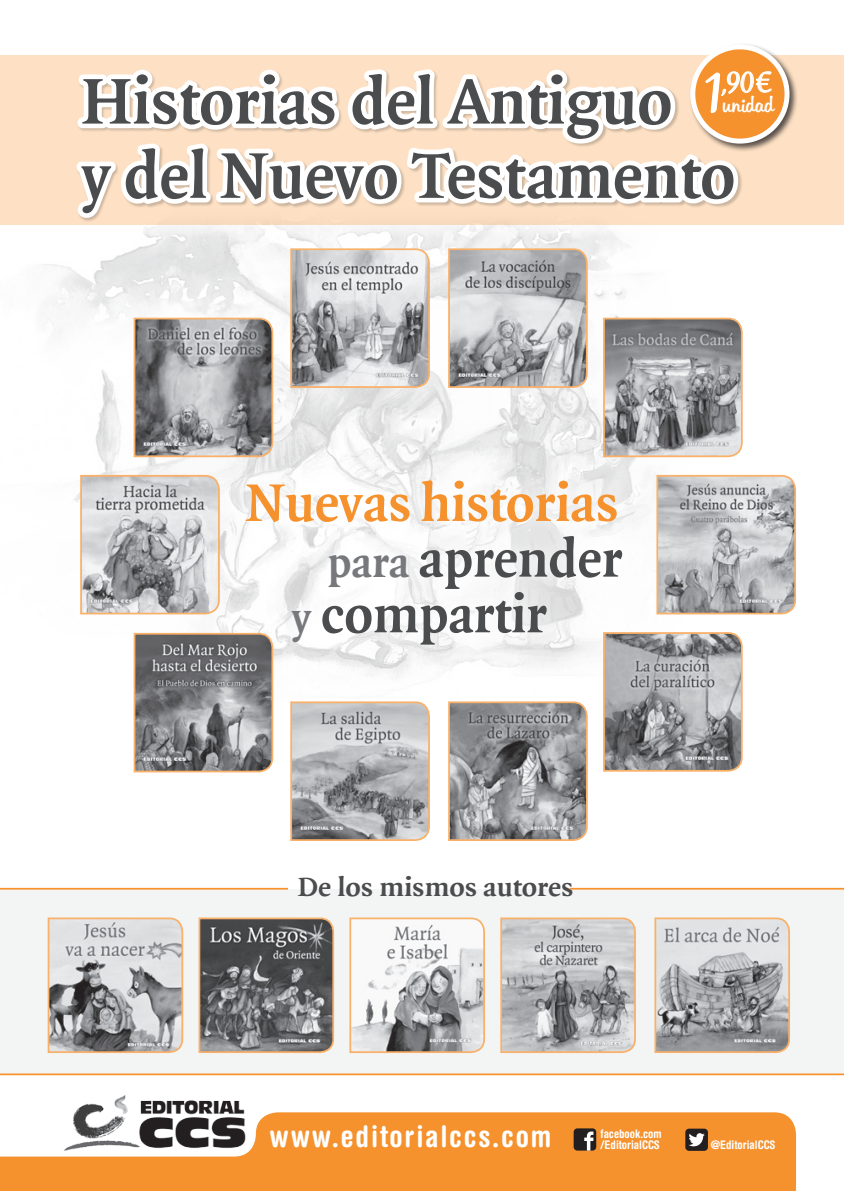
<style>
.page{position:relative;width:844px;height:1191px;background:#fff}
.page>*{position:absolute;margin:0;border:0;box-sizing:border-box;transform-origin:0 0}
.t1{font:700 69.3px/74.2px "Quadraat";color:#4b4c4d}
.t2{font:700 56.7px "Quadraat";color:#4b4c4d}
.t3{font:700 56.7px "Quadraat";color:#f5922e}
.t4{font:700 33.25px "Ruzicka Freehand LT Std";color:#fff;scale:.95 1}
.t5{font:700 condensed 29.93px "Helvetica Rounded LT Std";letter-spacing:.06em;color:#fff}
.t6{font:700 28.18px "Quadraat";color:#4b4c4d;scale:1.05 1}
.t7{font:21.7px "Tabitha";color:#fff;scale:.95 1}
.t8{font:700 condensed 11.9px/11.5px "Helvetica Rounded LT Std";color:#fff}
.s1{font-size:63.35px}
.s2{font-size:46.2px;color:#76787b}
</style>
<div class="page">
<img style="left:0;top:224px;width:732px;height:456px">
<div style="left:0;top:55px;width:843px;height:169px;background:#fee1c4"></div>
<svg style="left:0;top:1112px;width:795px;height:79px;background:#f5993c"></svg>
<div style="left:685px;top:1128px;width:22px;height:22px;background:#231f20;border-radius:4px"></div>
<svg style="left:689px;top:1133px;width:15px;height:13px"></svg>
<div style="left:573px;top:1128px;width:23px;height:22px;background:#231f20;border-radius:4px"></div>
<svg style="left:584px;top:1131px;width:9px;height:19px"></svg>
<div style="left:220px;top:453px;width:429px;height:219px;background:#fff;opacity:.75"></div>
<svg style="left:448px;top:701px;width:140px;height:140px;background:#969493"></svg>
<svg style="left:602px;top:631px;width:141px;height:141px;background:#9d9b9a"></svg>
<svg style="left:133px;top:317px;width:141px;height:141px;background:#969493"></svg>
<svg style="left:655px;top:474px;width:141px;height:141px;background:#bbb9b8"></svg>
<svg style="left:79px;top:474px;width:142px;height:141px;background:#c1bebd"></svg>
<svg style="left:133px;top:632px;width:141px;height:141px;background:#868382"></svg>
<svg style="left:602px;top:317px;width:141px;height:141px;background:#9b9998"></svg>
<svg style="left:447px;top:247px;width:141px;height:142px;background:#b8b5b4"></svg>
<svg style="left:289px;top:247px;width:141px;height:142px;background:#bcbab8"></svg>
<svg style="left:290px;top:701px;width:140px;height:140px;background:#afadad"></svg>
<div style="left:688px;top:42px;width:109px;height:110px;background:#231f20;opacity:.75"></div>
<svg style="left:692px;top:47px;width:94px;height:94px"></svg>
<div style="left:690px;top:44px;width:99px;height:100px;border:5px solid #fff;border-radius:50%"></div>
<svg style="left:76px;top:60px;width:695px;height:162px"></svg>
<div style="left:0;top:888px;width:843px;height:186px;background:#f3f4f4"></div>
<img style="left:62px;top:1095px;width:185px;height:74px">
<svg style="left:47px;top:917px;width:137px;height:136px;background:#b5b2b1"></svg>
<svg style="left:198px;top:917px;width:137px;height:136px;background:#706e6c"></svg>
<svg style="left:349px;top:917px;width:136px;height:136px"></svg>
<svg style="left:500px;top:917px;width:136px;height:136px;background:#b6b4b3"></svg>
<hr style="left:0;top:888px;width:288px;height:1px;background:#f5922e">
<hr style="left:570px;top:888px;width:273px;height:1px;background:#f5922e">
<hr style="left:0;top:1073px;width:843px;height:2px;background:#f5922e">
<svg style="left:654px;top:917px;width:136px;height:136px;background:#b3b1b0"></svg>
<h3 class="t4" style="left:703px;top:62px;width:73px"><span class="s1">1</span>,90 €</h3>
<h1 class="t1" style="left:81px;top:67px;width:655px">Historias del Antiguo<br>y del Nuevo Testamento</h1>
<h3 class="t7" style="left:721px;top:90px;width:56px">unidad</h3>
<h2 class="t3" style="left:245px;top:474px;width:374px">Nuevas historias</h2>
<h2 class="t2" style="left:327px;top:529px;width:296px"><span class="s2">para</span> aprender</h2>
<h2 class="t2" style="left:292px;top:585px;width:256px"><span class="s2">y</span> compartir</h2>
<h3 class="t6" style="left:297px;top:872px;width:264px">De los mismos autores</h3>
<h3 class="t5" style="left:269px;top:1118px;width:283px">www.editorialccs.com</h3>
<p class="t8" style="left:600px;top:1127px;width:62px">facebook.com /EditorialCCS</p>
<p class="t8" style="left:710px;top:1138px;width:66px">@EditorialCCS</p>
</div>
